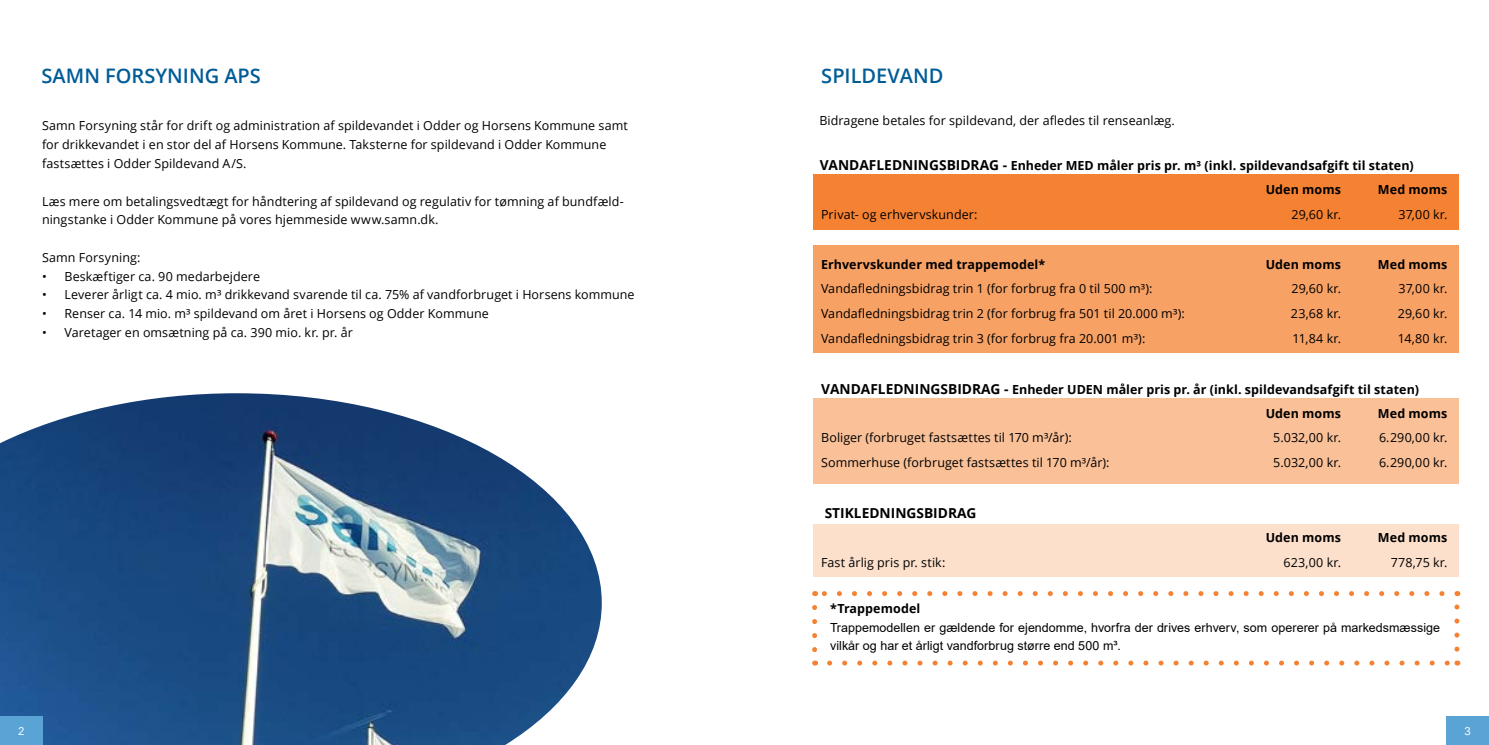
<style>
.page{position:relative;width:1489px;height:745px;background:#fff}
.page>*{position:absolute;margin:0;border:0;box-sizing:border-box;transform-origin:0 0}
.Overskrift{font:600 20px "Open Sans";color:#005c97}
.Mellemrubrik{font:700 13.75px "Open Sans";color:#000}
.Brødtext{font:12.5px/18.8px "Open Sans";letter-spacing:.005em;color:#000}
.Mellemrubrik-2{font:700 12.5px "Open Sans";letter-spacing:.005em;color:#000}
.Brødtext-2{font:12.5px/18.8px "Arial";letter-spacing:.005em;color:#000}
.Underrubrik{font:700 12.5px "Open Sans";letter-spacing:.005em;color:#000}
.Brødtext-3{font:700 12.5px "Open Sans";letter-spacing:.01em;color:#000}
.t1{font:11.25px "Arimo";color:#fff}
.s1{font-size:13.75px}
</style>
<div class="page">
<img style="left:0;top:393px;width:601px;height:351px">
<svg style="left:829px;top:660px;width:620px;height:5px"></svg>
<svg style="left:822px;top:591px;width:619px;height:4px"></svg>
<svg style="left:812px;top:607px;width:5px;height:58px"></svg>
<svg style="left:1454px;top:591px;width:5px;height:57px"></svg>
<div style="left:812px;top:524px;width:645px;height:52px;background:#fce0cc"></div>
<div style="left:812px;top:398px;width:645px;height:85px;background:#fac098"></div>
<div style="left:812px;top:245px;width:645px;height:107px;background:#f7a165"></div>
<div style="left:812px;top:175px;width:645px;height:55px;background:#f58232"></div>
<div style="left:0;top:716px;width:43px;height:28px;background:#59a3d5"></div>
<div style="left:1446px;top:716px;width:42px;height:28px;background:#59a3d5"></div>
<p class="Overskrift" style="left:42px;top:62px;width:221px">SAMN FORSYNING APS</p>
<p class="Overskrift" style="left:821px;top:62px;width:124px">SPILDEVAND</p>
<p class="Brødtext" style="left:819px;top:110px;width:357px">Bidragene betales for spildevand, der afledes til renseanlæg.</p>
<p class="Mellemrubrik-2" style="left:819px;top:157px;width:595px"><span class="s1">VANDAFLEDNINGSBIDRAG -</span> Enheder MED måler pris pr. m³ (inkl. spildevandsafgift til staten)</p>
<p class="Underrubrik" style="left:1265px;top:180px;width:77px">Uden moms</p>
<p class="Underrubrik" style="left:1377px;top:180px;width:71px">Med moms</p>
<p class="Brødtext" style="left:821px;top:204px;width:158px">Privat- og erhvervskunder:</p>
<p class="Brødtext" style="left:1291px;top:204px;width:51px">29,60 kr.</p>
<p class="Brødtext" style="left:1398px;top:204px;width:50px">37,00 kr.</p>
<p class="Brødtext-3" style="left:821px;top:255px;width:225px">Erhvervskunder med trappemodel*</p>
<p class="Underrubrik" style="left:1265px;top:255px;width:77px">Uden moms</p>
<p class="Underrubrik" style="left:1377px;top:255px;width:71px">Med moms</p>
<p class="Brødtext" style="left:821px;top:279px;width:333px">Vandafledningsbidrag trin 1 (for forbrug fra 0 til 500 m³):</p>
<p class="Brødtext" style="left:1291px;top:279px;width:51px">29,60 kr.</p>
<p class="Brødtext" style="left:1398px;top:279px;width:50px">37,00 kr.</p>
<p class="Brødtext" style="left:821px;top:304px;width:365px">Vandafledningsbidrag trin 2 (for forbrug fra 501 til 20.000 m³):</p>
<p class="Brødtext" style="left:1290px;top:304px;width:52px">23,68 kr.</p>
<p class="Brødtext" style="left:1397px;top:304px;width:51px">29,60 kr.</p>
<p class="Brødtext" style="left:821px;top:328px;width:326px">Vandafledningsbidrag trin 3 (for forbrug fra 20.001 m³):</p>
<p class="Brødtext" style="left:1292px;top:328px;width:50px">11,84 kr.</p>
<p class="Brødtext" style="left:1397px;top:328px;width:51px">14,80 kr.</p>
<p class="Mellemrubrik-2" style="left:821px;top:380px;width:599px"><span class="s1">VANDAFLEDNINGSBIDRAG -</span> Enheder UDEN måler pris pr. år (inkl. spildevandsafgift til staten)</p>
<p class="Underrubrik" style="left:1265px;top:404px;width:77px">Uden moms</p>
<p class="Underrubrik" style="left:1377px;top:404px;width:71px">Med moms</p>
<p class="Brødtext" style="left:821px;top:428px;width:252px">Boliger (forbruget fastsættes til 170 m³/år):</p>
<p class="Brødtext" style="left:1273px;top:428px;width:69px">5.032,00 kr.</p>
<p class="Brødtext" style="left:1378px;top:428px;width:70px">6.290,00 kr.</p>
<p class="Brødtext" style="left:821px;top:452px;width:290px">Sommerhuse (forbruget fastsættes til 170 m³/år):</p>
<p class="Brødtext" style="left:1273px;top:452px;width:69px">5.032,00 kr.</p>
<p class="Brødtext" style="left:1378px;top:452px;width:70px">6.290,00 kr.</p>
<p class="Mellemrubrik" style="left:824px;top:502px;width:153px">STIKLEDNINGSBIDRAG</p>
<p class="Underrubrik" style="left:1265px;top:528px;width:77px">Uden moms</p>
<p class="Underrubrik" style="left:1377px;top:528px;width:71px">Med moms</p>
<p class="Brødtext" style="left:821px;top:552px;width:126px">Fast årlig pris pr. stik:</p>
<p class="Brødtext" style="left:1283px;top:552px;width:59px">623,00 kr.</p>
<p class="Brødtext" style="left:1390px;top:552px;width:58px">778,75 kr.</p>
<p class="Brødtext" style="left:42px;top:116px;width:587px">Samn Forsyning står for drift og administration af spildevandet i Odder og Horsens Kommune samt for drikkevandet i en stor del af Horsens Kommune. Taksterne for spildevand i Odder Kommune fastsættes i Odder Spildevand A/S.</p>
<p class="Brødtext" style="left:42px;top:191px;width:583px">Læs mere om betalingsvedtægt for håndtering af spildevand og regulativ for tømning af bundfæld&shy;ningstanke i Odder Kommune på vores hjemmeside www.samn.dk.</p>
<p class="Brødtext" style="left:42px;top:247px;width:100px">Samn Forsyning:</p>
<p class="Brødtext" style="left:42px;top:266px;width:219px">• Beskæftiger ca. 90 medarbejdere</p>
<p class="Brødtext" style="left:42px;top:285px;width:594px">• Leverer årligt ca. 4 mio. m³ drikkevand svarende til ca. 75% af vandforbruget i Horsens kommune</p>
<p class="Brødtext" style="left:42px;top:304px;width:448px">• Renser ca. 14 mio. m³ spildevand om året i Horsens og Odder Kommune</p>
<p class="Brødtext" style="left:42px;top:322px;width:312px">• Varetager en omsætning på ca. 390 mio. kr. pr. år</p>
<p class="Underrubrik" style="left:830px;top:599px;width:92px">*Trappemodel</p>
<p class="Brødtext-2" style="left:830px;top:617px;width:611px">Trappemodellen er gældende for ejendomme, hvorfra der drives erhverv, som opererer på markedsmæssige vilkår og har et årligt vandforbrug større end 500 m³.</p>
<p class="t1" style="left:18px;top:723px;width:8px">2</p>
<p class="t1" style="left:1464px;top:723px;width:8px">3</p>
</div>
